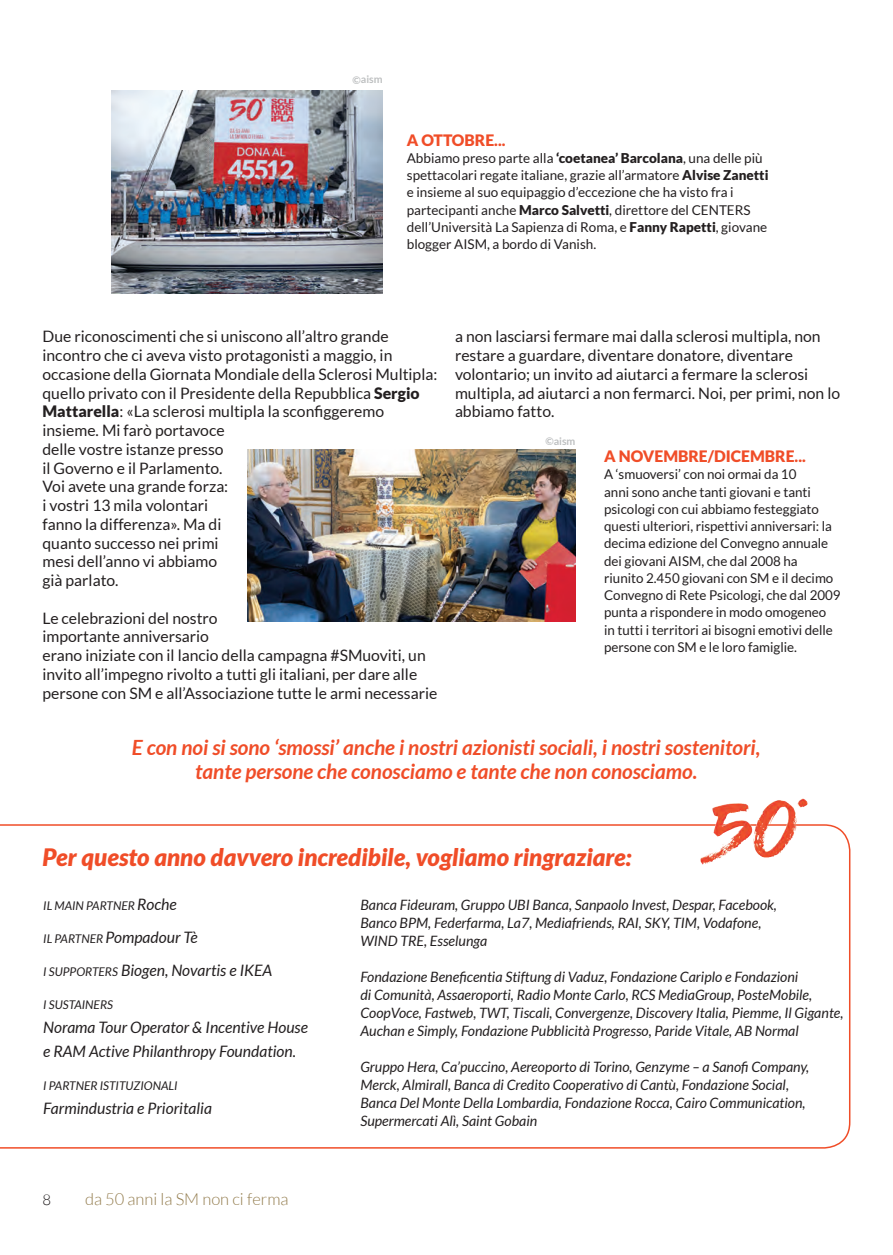
<style>
.page{position:relative;width:893px;height:1255px;background:#fff}
.page>*{position:absolute;margin:0;border:0;box-sizing:border-box;transform-origin:0 0}
.t1{font:italic 900 24px "Lato";color:#f04d28}
.t2{font:italic 700 21px/24px "Lato";color:#f04d28;text-align:center}
.t3{font:300 16.5px "Lato";color:#937c4d}
.t4{font:15.75px/18.8px "Lato";color:#231f20}
.t5{font:italic 15.75px/33px "Lato";color:#231f20}
.t6{font:900 15.75px "Lato";color:#f04d28}
.t7{font:300 15px "Lato";color:#231f20}
.t8{font:italic 14.25px/18px "Lato";color:#231f20}
.t9{font:13.5px/17.2px "Lato";color:#231f20}
.t10{font:italic 12px "Lato";color:#231f20}
.t11{font:700 10.5px "Lato";color:#bec0c1}
.s1{font-weight:900}
.s2{font-size:15.75px}
.s3{font-size:12px}
</style>
<div class="page">
<svg style="left:0;top:824px;width:850px;height:324px"></svg>
<img style="left:754px;top:798px;width:54px;height:33px">
<img style="left:247px;top:449px;width:328px;height:172px">
<img style="left:112px;top:90px;width:271px;height:204px">
<p class="t11" style="left:353px;top:73px;width:32px">©aism</p>
<p class="t6" style="left:407px;top:131px;width:100px">A OTTOBRE...</p>
<p class="t9" style="left:407px;top:149px;width:363px">Abbiamo preso parte alla <span class="s1">‘coetanea’ Barcolana</span>, una delle più spettacolari regate italiane, grazie all’armatore <span class="s1">Alvise Zanetti </span>e insieme al suo equipaggio d’eccezione che ha visto fra i partecipanti anche <span class="s1">Marco Salvetti</span>, direttore del CENTERS dell’Università La Sapienza di Roma, e <span class="s1">Fanny Rapetti</span>, giovane blogger AISM, a bordo di Vanish.</p>
<p class="t4" style="left:43px;top:327px;width:396px">Due riconoscimenti che si uniscono all’altro grande incontro che ci aveva visto protagonisti a maggio, in occasione della Giornata Mondiale della Sclerosi Multipla: quello privato con il Presidente della Repubblica <span class="s1">Sergio Mattarella</span>: «La sclerosi multipla la sconfiggeremo insieme. Mi farò portavoce<br>delle vostre istanze presso<br>il Governo e il Parlamento.<br>Voi avete una grande forza:<br>i vostri 13 mila volontari<br>fanno la differenza». Ma di<br>quanto successo nei primi<br>mesi dell’anno vi abbiamo<br>già parlato.</p>
<p class="t4" style="left:43px;top:608px;width:396px">Le celebrazioni del nostro<br>importante anniversario<br>erano iniziate con il lancio della campagna #SMuoviti, un invito all’impegno rivolto a tutti gli italiani, per dare alle persone con SM e all’Associazione tutte le armi necessarie</p>
<p class="t4" style="left:455px;top:327px;width:387px">a non lasciarsi fermare mai dalla sclerosi multipla, non restare a guardare, diventare donatore, diventare volontario; un invito ad aiutarci a fermare la sclerosi multipla, ad aiutarci a non fermarci. Noi, per primi, non lo abbiamo fatto.</p>
<p class="t11" style="left:545px;top:434px;width:32px">©aism</p>
<p class="t6" style="left:604px;top:447px;width:203px">A NOVEMBRE/DICEMBRE...</p>
<p class="t9" style="left:604px;top:465px;width:238px">A ‘smuoversi’ con noi ormai da 10<br>anni sono anche tanti giovani e tanti psicologi con cui abbiamo festeggiato questi ulteriori, rispettivi anniversari: la decima edizione del Convegno annuale dei giovani AISM, che dal 2008 ha<br>riunito 2.450 giovani con SM e il decimo Convegno di Rete Psicologi, che dal 2009 punta a rispondere in modo omogeneo<br>in tutti i territori ai bisogni emotivi delle persone con SM e le loro famiglie.</p>
<h2 class="t2" style="left:132px;top:735px;width:630px">E con noi si sono ‘smossi’ anche i nostri azionisti sociali, i nostri sostenitori, tante persone che conosciamo e tante che non conosciamo.</h2>
<h1 class="t1" style="left:43px;top:842px;width:590px">Per questo anno davvero incredibile, vogliamo ringraziare:</h1>
<p class="t10" style="left:43px;top:899px;width:135px">IL MAIN PARTNER <span class="s2">Roche</span></p>
<p class="t5" style="left:43px;top:921px;width:230px"><span class="s3">IL PARTNER</span> Pompadour Tè<br><span class="s3">I SUPPORTERS</span> Biogen, Novartis e IKEA</p>
<p class="t10" style="left:43px;top:998px;width:71px">I SUSTAINERS</p>
<p class="t5" style="left:43px;top:1016px;width:266px;line-height:24px">Norama Tour Operator &amp; Incentive House e RAM Active Philanthropy Foundation.</p>
<p class="t10" style="left:43px;top:1079px;width:136px">I PARTNER ISTITUZIONALI</p>
<p class="t5" style="left:43px;top:1092px;width:170px">Farmindustria e Prioritalia</p>
<p class="t7" style="left:43px;top:1191px;width:10px">8</p>
<p class="t3" style="left:85px;top:1189px;width:205px">da 50 anni la SM non ci ferma</p>
<p class="t8" style="left:360px;top:895px;width:418px">Banca Fideuram, Gruppo UBI Banca, Sanpaolo Invest, Despar, Facebook,<br>Banco BPM, Federfarma, La7, Mediafriends, RAI, SKY, TIM, Vodafone,<br>WIND TRE, Esselunga</p>
<p class="t8" style="left:360px;top:967px;width:485px">Fondazione Beneficentia Stiftung di Vaduz, Fondazione Cariplo e Fondazioni<br>di Comunità, Assaeroporti, Radio Monte Carlo, RCS MediaGroup, PosteMobile, CoopVoce, Fastweb, TWT, Tiscali, Convergenze, Discovery Italia, Piemme, Il Gigante, Auchan e Simply, Fondazione Pubblicità Progresso, Paride Vitale, AB Normal</p>
<p class="t8" style="left:360px;top:1057px;width:450px">Gruppo Hera, Ca’puccino, Aereoporto di Torino, Genzyme – a Sanofi Company, Merck, Almirall, Banca di Credito Cooperativo di Cantù, Fondazione Social, Banca Del Monte Della Lombardia, Fondazione Rocca, Cairo Communication, Supermercati Alì, Saint Gobain</p>
</div>
